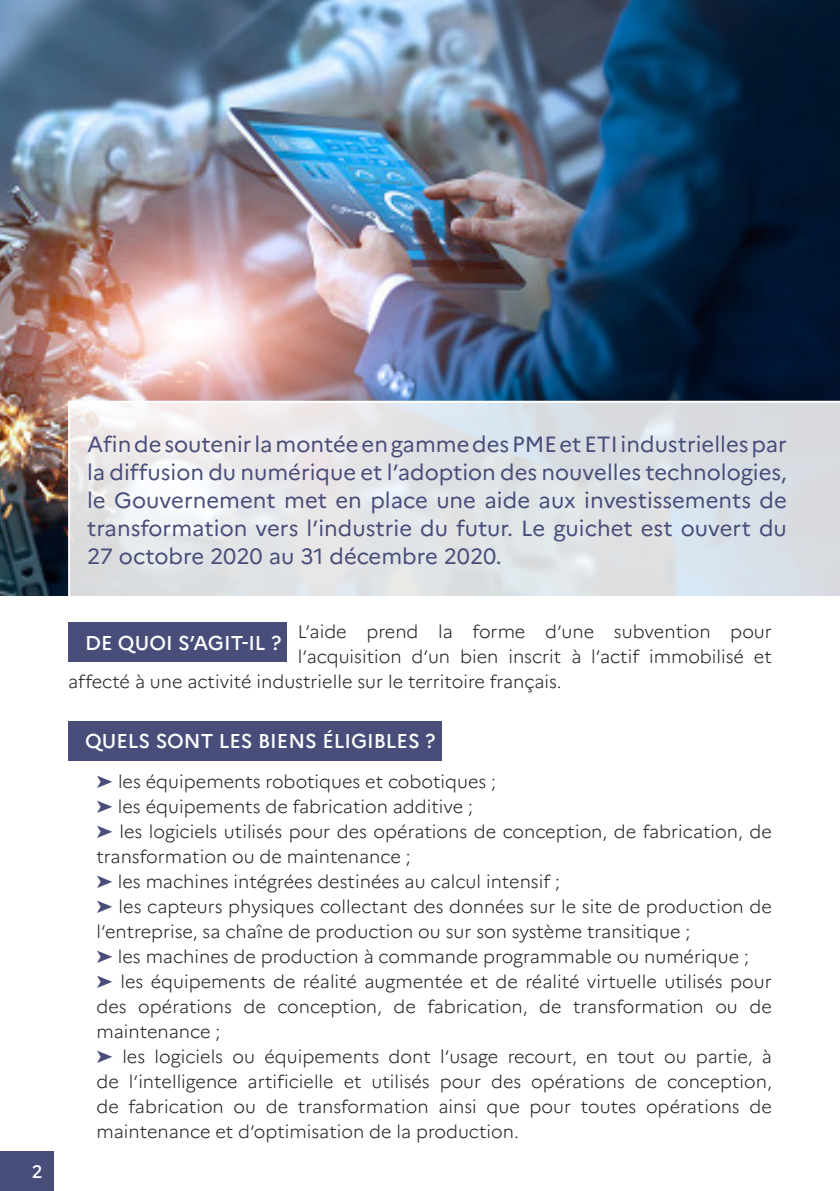
<style>
.page{position:relative;width:840px;height:1191px;background:#fff}
.page>*{position:absolute;margin:0;border:0;box-sizing:border-box;transform-origin:0 0}
.TxtCourant{font:22px/28px "Marianne";color:#484d7a;text-align:justify}
.Inter{font:500 20px "Marianne";color:#fff}
.énumeration-puce-car{font:300 18px/25px "Marianne";color:#231f20}
.TxtCourant-2{font:300 18px "Marianne";color:#231f20}
.Txt_courant_alinea{font:500 18px "Marianne";color:#fff}
</style>
<div class="page">
<div style="left:0;top:1151px;width:54px;height:40px;background:#484d7a"></div>
<img style="left:0;top:0;width:839px;height:595px">
<div style="left:68px;top:622px;width:218px;height:40px;background:#484d7a"></div>
<svg style="left:68px;top:401px;width:771px;height:195px;background:#e1e4e7"></svg>
<div style="left:68px;top:721px;width:373px;height:39px;background:#484d7a"></div>
<p class="Txt_courant_alinea" style="left:32px;top:1161px;width:12px">2</p>
<p class="TxtCourant" style="left:87px;top:430px;width:701px">Afin de soutenir la montée en gamme des PME et ETI industrielles par la diffusion du numérique et l’adoption des nouvelles technologies, le Gouvernement met en place une aide aux investissements de transformation vers l’industrie du futur. Le guichet est ouvert du 27 octobre 2020 au 31 décembre 2020.</p>
<p class="TxtCourant-2" style="left:298px;top:620px;width:475px">L’aide prend la forme d’une subvention pour</p>
<p class="TxtCourant-2" style="left:298px;top:645px;width:475px">l’acquisition d’un bien inscrit à l’actif immobilisé et</p>
<p class="TxtCourant-2" style="left:68px;top:670px;width:495px">affecté à une activité industrielle sur le territoire français.</p>
<p class="Inter" style="left:85px;top:630px;width:197px">DE QUOI S’AGIT-IL ?</p>
<p class="Inter" style="left:85px;top:729px;width:352px">QUELS SONT LES BIENS ÉLIGIBLES ?</p>
<p class="énumeration-puce-car" style="left:118px;top:769px;width:379px">les équipements robotiques et cobotiques ;</p>
<p class="énumeration-puce-car" style="left:118px;top:794px;width:356px">les équipements de fabrication additive ;</p>
<p class="énumeration-puce-car" style="left:96px;top:819px;width:676px;text-indent:23px">les logiciels utilisés pour des opérations de conception, de fabrication, de transformation ou de maintenance ;</p>
<p class="énumeration-puce-car" style="left:118px;top:869px;width:443px">les machines intégrées destinées au calcul intensif ;</p>
<p class="énumeration-puce-car" style="left:96px;top:894px;width:676px;text-indent:22px">les capteurs physiques collectant des données sur le site de production de l’entreprise, sa chaîne de production ou sur son système transitique ;</p>
<p class="énumeration-puce-car" style="left:118px;top:944px;width:632px">les machines de production à commande programmable ou numérique ;</p>
<p class="énumeration-puce-car" style="left:96px;top:969px;width:676px;text-align:justify;text-indent:24px">les équipements de réalité augmentée et de réalité virtuelle utilisés pour des opérations de conception, de fabrication, de transformation ou de maintenance ;</p>
<p class="énumeration-puce-car" style="left:96px;top:1044px;width:676px;text-align:justify;text-indent:26px">les logiciels ou équipements dont l’usage recourt, en tout ou partie, à de l’intelligence artificielle et utilisés pour des opérations de conception, de fabrication ou de transformation ainsi que pour toutes opérations de maintenance et d’optimisation de la production.</p>
</div>
